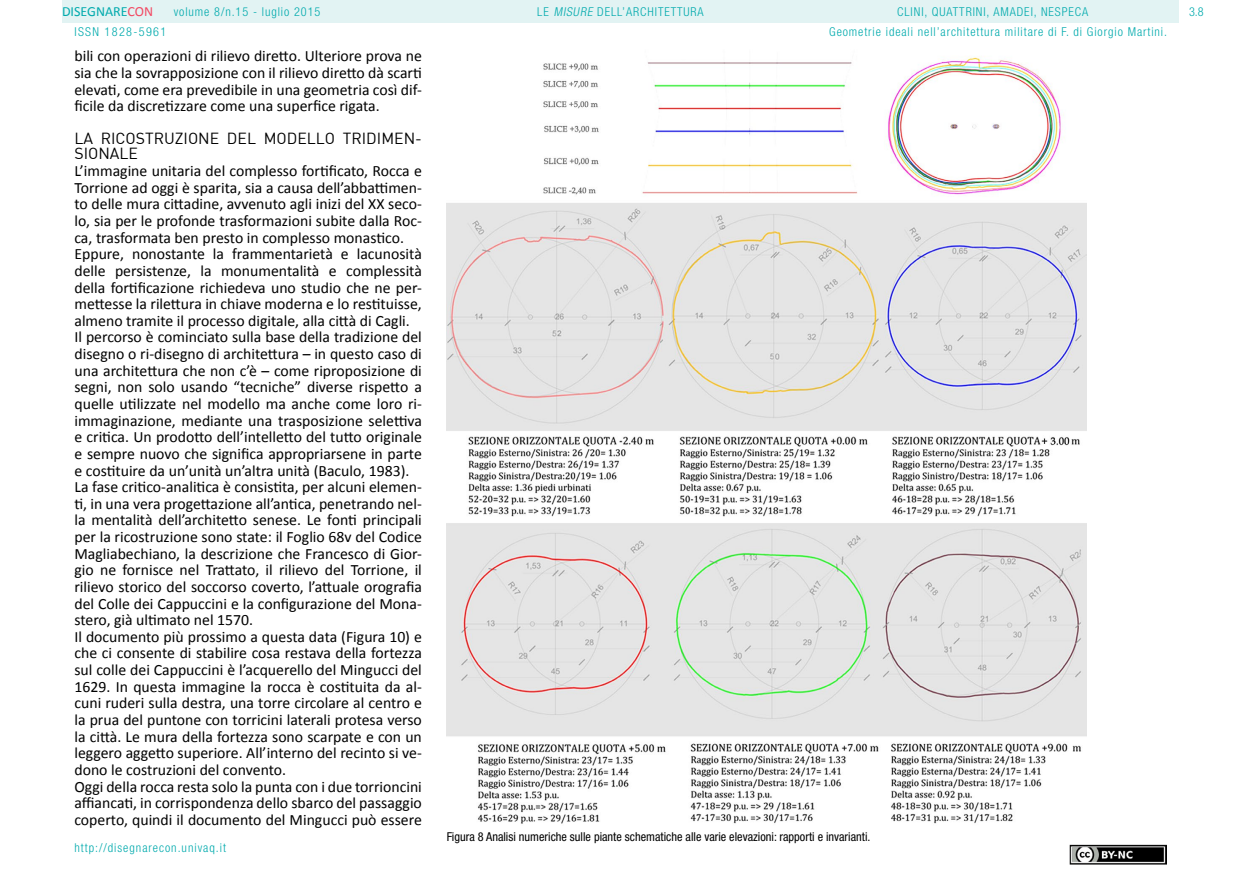
<style>
.page{position:relative;width:1241px;height:893px;background:#fff}
.page>*{position:absolute;margin:0;border:0;box-sizing:border-box;transform-origin:0 0}
.t1{font:15.75px/16.6px "Calibri";color:#000;text-align:justify}
.t2{font:15.75px/15.8px "DIN";color:#000}
.t3{font:14px "Calibri";color:#00aaad}
.t4{font:300 condensed 12.25px/19.4px "Helvetica Neue LT Std";letter-spacing:.075em;color:#00aaad}
.t5{font:condensed 12.25px "Helvetica Neue LT Std";color:#000}
.t6{font:300 condensed 12.25px "Helvetica Neue LT Std";letter-spacing:.11em;color:#00aaad}
.s1{color:#f24862}
.s2{font-style:italic}
</style>
<div class="page">
<div style="left:62px;top:0;width:1116px;height:23px;background:#e2f3f3"></div>
<img style="left:1069px;top:845px;width:97px;height:19px">
<img style="left:446px;top:56px;width:640px;height:768px">
<p class="t3" style="left:62px;top:3px;width:93px">DISEGNARE<span class="s1">CON</span></p>
<p class="t4" style="left:897px;top:2px;width:13px">Clini</p>
<p class="t4" style="left:924px;top:2px;width:22px">, quattrini</p>
<p class="t4" style="left:986px;top:2px;width:15px">, amadei</p>
<p class="t4" style="left:174px;top:2px;width:148px">volume 8/n.15 - luglio 2015</p>
<p class="t4" style="left:537px;top:2px;width:168px">LE <span class="s2">MISURE</span> DELL’ARCHITETTURA</p>
<p class="t4" style="left:1188px;top:2px;width:16px">3.8</p>
<p class="t4" style="left:829px;top:2px;width:339px;text-indent:205px">, nespeca<br>Geometrie ideali nell’architettura militare di F. di Giorgio Martini.</p>
<p class="t6" style="left:74px;top:24px;width:93px">ISSN 1828-5961</p>
<p class="t1" style="left:74px;top:47px;width:349px">bili con operazioni di rilievo diretto. Ulteriore prova ne sia che la sovrapposizione con il rilievo diretto dà scarti elevati, come era prevedibile in una geometria così dif&shy;ficile da discretizzare come una superfice rigata.</p>
<p class="t2" style="left:74px;top:130px;width:349px">LA RICOSTRUZIONE DEL MODELLO TRI DI MEN-<br>SI ONALE</p>
<p class="t1" style="left:74px;top:162px;width:349px;text-align:left">L’immagine unitaria del complesso fortificato, Rocca e Torrione ad oggi è sparita, sia a causa dell’abbattimen&shy;to delle mura cittadine, avvenuto agli inizi del XX seco&shy;lo, sia per le profonde trasformazioni subite dalla Roc&shy;ca, trasformata ben presto in complesso monastico.<br>Eppure, nonostante la frammentarietà e lacunosità delle persistenze, la monumentalità e complessità della fortificazione richiedeva uno studio che ne per&shy;mettesse la rilettura in chiave moderna e lo restituisse, almeno tramite il processo digitale, alla città di Cagli.<br>Il percorso è cominciato sulla base della tradizione del disegno o ri-disegno di architettura – in questo caso di una architettura che non c’è – come riproposizione di segni, non solo usando “tecniche” diverse rispetto a quelle utilizzate nel modello ma anche come loro ri&shy;immaginazione, mediante una trasposizione selettiva e critica. Un prodotto dell’intelletto del tutto originale e sempre nuovo che significa appropriarsene in parte e costituire da un’unità un’altra unità (Baculo, 1983).<br>La fase critico-analitica è consistita, per alcuni elemen&shy;ti, in una vera progettazione all’antica, penetrando nel&shy;la mentalità dell’architetto senese. Le fonti principali per la ricostruzione sono state: il Foglio 68v del Codice Magliabechiano, la descrizione che Francesco di Gior&shy;gio ne fornisce nel Trattato, il rilievo del Torrione, il rilievo storico del soccorso coverto, l’attuale orografia del Colle dei Cappuccini e la configurazione del Mona&shy;stero, già ultimato nel 1570.<br>Il documento più prossimo a questa data (Figura 10) e che ci consente di stabilire cosa restava della fortezza sul colle dei Cappuccini è l’acquerello del Mingucci del 1629. In questa immagine la rocca è costituita da al&shy;cuni ruderi sulla destra, una torre circolare al centro e la prua del puntone con torricini laterali protesa verso la città. Le mura della fortezza sono scarpate e con un leggero aggetto superiore. All’interno del recinto si ve&shy;dono le costruzioni del convento.<br>Oggi della rocca resta solo la punta con i due torrioncini affiancati, in corrispondenza dello sbarco del passaggio coperto, quindi il documento del Mingucci può essere</p>
<p class="t4" style="left:74px;top:838px;width:153px">http://disegnarecon.univaq.it</p>
<p class="t5" style="left:446px;top:830px;width:425px">Figura 8 Analisi numeriche sulle piante schematiche alle varie elevazioni: rapporti e invarianti.</p>
</div>
